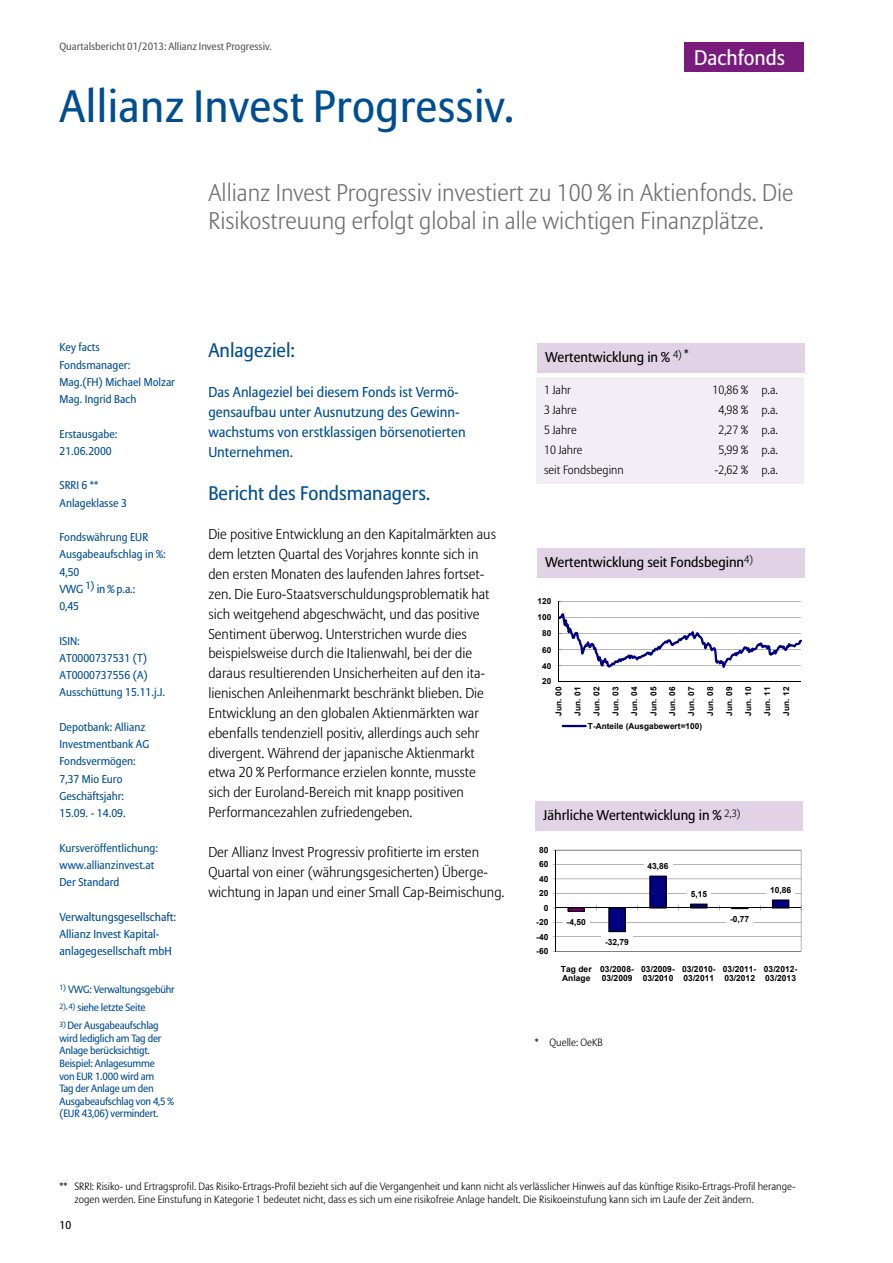
<style>
.page{position:relative;width:893px;height:1263px;background:#fff}
.page>*{position:absolute;margin:0;border:0;box-sizing:border-box;transform-origin:0 0}
.t1{font:45px "Allianz Sans";letter-spacing:.01em;color:#004e92}
.t2{font:300 24px/28.8px "Allianz Sans";color:#707172}
.t3{font:21px "Allianz Sans";color:#fff}
.t4{font:19.5px "Allianz Sans";color:#004e92}
.t5{font:300 14.25px/19.8px "Allianz Sans";color:#000}
.t6{font:14.25px/19.8px "Allianz Sans";color:#004e92}
.t7{font:14.1px "Allianz Sans";color:#000}
.t8{font:300 12px "Allianz Sans";color:#000}
.t9{font:11.55px/17.2px "Allianz Sans";color:#004e92}
.t10{font:11.25px/17.2px "Allianz Sans";color:#004e92}
.t11{font:11.25px "Allianz Sans";color:#000}
.t12{font:300 10.5px/12.6px "Allianz Sans";color:#000}
.t13{font:10.5px/12.6px "Allianz Sans";letter-spacing:-.02em;color:#004e92}
.t14{font:10.5px "Allianz Sans";color:#58585a}
.t15{font:700 8.4px/9.8px "Arial";letter-spacing:-.005em;color:#000}
.t16{font:700 8.25px "Arial";letter-spacing:.01em;color:#000}
.s1{font-size:11.25px}
</style>
<div class="page">
<hr style="left:558px;top:602px;width:243px;height:1px;background:#000">
<hr style="left:558px;top:602px;width:1px;height:80px;background:#000">
<hr style="left:558px;top:682px;width:243px;height:1px;background:#000">
<svg style="left:558px;top:613px;width:244px;height:55px"></svg>
<svg style="left:561px;top:724px;width:25px;height:4px"></svg>
<hr style="left:562px;top:725px;width:25px;height:2px;background:#000080">
<div style="left:537px;top:343px;width:268px;height:30px;background:#e1d2e5"></div>
<div style="left:685px;top:43px;width:119px;height:29px;background:#781b7d"></div>
<div style="left:537px;top:549px;width:268px;height:29px;background:#e1d2e5"></div>
<div style="left:535px;top:801px;width:268px;height:30px;background:#e1d2e5"></div>
<svg style="left:553px;top:850px;width:249px;height:102px"></svg>
<div style="left:563px;top:915px;width:27px;height:13px;background:#fff"></div>
<div style="left:601px;top:935px;width:32px;height:14px;background:#fff"></div>
<div style="left:644px;top:859px;width:28px;height:14px;background:#fff"></div>
<div style="left:687px;top:887px;width:24px;height:14px;background:#fff"></div>
<div style="left:726px;top:912px;width:27px;height:13px;background:#fff"></div>
<div style="left:766px;top:883px;width:29px;height:13px;background:#fff"></div>
<div style="left:536px;top:377px;width:268px;height:107px;background:#f3edf5"></div>
<p class="t14" style="left:60px;top:40px;width:214px">Quartalsbericht 01/2013: Allianz Invest Progressiv.</p>
<h1 class="t1" style="left:60px;top:80px;width:456px">Allianz Invest Progressiv.</h1>
<h3 class="t3" style="left:694px;top:45px;width:92px">Dachfonds</h3>
<h2 class="t2" style="left:208px;top:179px;width:587px">Allianz Invest Progressiv investiert zu 100 % in Aktienfonds. Die<br>Risikostreuung erfolgt global in alle wichtigen Finanzplätze.</h2>
<p class="t10" style="left:60px;top:339px;width:117px">Key facts<br>Fondsmanager:<br>Mag.(FH) Michael Molzar<br>Mag. Ingrid Bach</p>
<p class="t10" style="left:60px;top:425px;width:60px">Erstausgabe:<br>21.06.2000</p>
<p class="t10" style="left:60px;top:477px;width:69px">SRRI 6 **<br>Anlageklasse 3</p>
<p class="t10" style="left:60px;top:529px;width:108px">Fondswährung EUR<br>Ausgabeaufschlag in %:<br>4,50</p>
<p class="t9" style="left:60px;top:581px;width:77px">VWG <sup>1)</sup> in % p.a.<span class="s1">:</span></p>
<p class="t10" style="left:60px;top:598px;width:21px">0,45</p>
<p class="t10" style="left:60px;top:632px;width:107px">ISIN:<br>AT0000737531 (T)<br>AT0000737556 (A)<br>Ausschüttung 15.11.j.J.</p>
<p class="t10" style="left:60px;top:719px;width:91px">Depotbank: Allianz<br>Investmentbank AG<br>Fondsvermögen:<br>7,37 Mio Euro<br>Geschäftsjahr:<br>15.09. - 14.09.</p>
<p class="t10" style="left:60px;top:839px;width:100px">Kursveröffentlichung: www.allianzinvest.at<br>Der Standard</p>
<p class="t9" style="left:60px;top:908px;width:118px">Verwaltungsgesellschaft:<br>Allianz Invest Kapital&shy;anlagegesellschaft mbH</p>
<p class="t13" style="left:60px;top:981px;width:117px;line-height:18.1px"><sup>1)</sup> VWG: Verwaltungsgebühr<br><sup>2),</sup> <sup>4)</sup> siehe letzte Seite</p>
<p class="t13" style="left:60px;top:1020px;width:116px"><sup>3)</sup> Der Ausgabeaufschlag wird lediglich am Tag der<br>Anlage berücksichtigt.<br>Beispiel: Anlagesumme<br>von EUR 1.000 wird am<br>Tag der Anlage um den<br>Ausgabeaufschlag von 4,5 % (EUR 43,06) vermindert.</p>
<h3 class="t4" style="left:208px;top:339px;width:88px">Anlageziel:</h3>
<p class="t6" style="left:208px;top:383px;width:259px">Das Anlageziel bei diesem Fonds ist Vermö&shy;gensaufbau unter Ausnutzung des Gewinn&shy;wachstums von erstklassigen börsenotierten Unternehmen.</p>
<h3 class="t4" style="left:208px;top:481px;width:224px">Bericht des Fondsmanagers.</h3>
<p class="t5" style="left:208px;top:525px;width:289px">Die positive Entwicklung an den Kapitalmärkten aus dem letzten Quartal des Vorjahres konnte sich in den ersten Monaten des laufenden Jahres fortset&shy;zen. Die Euro-Staatsverschuldungsproblematik hat sich weitgehend abgeschwächt, und das positive Sentiment überwog. Unterstrichen wurde dies beispielsweise durch die Italienwahl, bei der die daraus resultierenden Unsicherheiten auf den ita&shy;lienischen Anleihenmarkt beschränkt blieben. Die Entwicklung an den globalen Aktienmärkten war ebenfalls tendenziell positiv, allerdings auch sehr divergent. Während der japanische Aktienmarkt etwa 20 % Performance erzielen konnte, musste sich der Euroland-Bereich mit knapp positiven Performancezahlen zufriedengeben.</p>
<p class="t5" style="left:208px;top:843px;width:298px">Der Allianz Invest Progressiv profitierte im ersten<br>Quartal von einer (währungsgesicherten) Überge&shy;wichtung in Japan und einer Small Cap-Beimischung.</p>
<p class="t7" style="left:545px;top:348px;width:145px">Wertentwicklung in % <sup>4)</sup> <sup>*</sup></p>
<p class="t8" style="left:544px;top:383px;width:28px">1 Jahr</p>
<p class="t8" style="left:712px;top:383px;width:67px">10,86 % p.a.</p>
<p class="t8" style="left:544px;top:403px;width:34px">3 Jahre</p>
<p class="t8" style="left:718px;top:403px;width:61px">4,98 % p.a.</p>
<p class="t8" style="left:544px;top:423px;width:34px">5 Jahre</p>
<p class="t8" style="left:718px;top:423px;width:61px">2,27 % p.a.</p>
<p class="t8" style="left:544px;top:443px;width:40px">10 Jahre</p>
<p class="t8" style="left:718px;top:443px;width:61px">5,99 % p.a.</p>
<p class="t8" style="left:544px;top:462px;width:81px">seit Fondsbeginn</p>
<p class="t8" style="left:714px;top:462px;width:65px">-2,62 % p.a.</p>
<p class="t7" style="left:545px;top:553px;width:209px">Wertentwicklung seit Fondsbeginn<sup>4)</sup></p>
<p class="t16" style="left:537px;top:596px;width:15px">120</p>
<p class="t16" style="left:537px;top:612px;width:15px">100</p>
<p class="t16" style="left:542px;top:628px;width:11px">80</p>
<p class="t16" style="left:542px;top:644px;width:11px">60</p>
<p class="t16" style="left:542px;top:660px;width:11px">40</p>
<p class="t16" style="left:542px;top:676px;width:11px">20</p>
<p class="t16" style="left:553px;top:715px;width:30px;rotate:-90deg">Jun. 00</p>
<p class="t16" style="left:572px;top:715px;width:30px;rotate:-90deg">Jun. 01</p>
<p class="t16" style="left:591px;top:715px;width:30px;rotate:-90deg">Jun. 02</p>
<p class="t16" style="left:610px;top:715px;width:30px;rotate:-90deg">Jun. 03</p>
<p class="t16" style="left:629px;top:715px;width:30px;rotate:-90deg">Jun. 04</p>
<p class="t16" style="left:648px;top:715px;width:30px;rotate:-90deg">Jun. 05</p>
<p class="t16" style="left:667px;top:715px;width:30px;rotate:-90deg">Jun. 06</p>
<p class="t16" style="left:686px;top:715px;width:30px;rotate:-90deg">Jun. 07</p>
<p class="t16" style="left:705px;top:715px;width:30px;rotate:-90deg">Jun. 08</p>
<p class="t16" style="left:724px;top:715px;width:30px;rotate:-90deg">Jun. 09</p>
<p class="t16" style="left:743px;top:715px;width:30px;rotate:-90deg">Jun. 10</p>
<p class="t16" style="left:762px;top:715px;width:30px;rotate:-90deg">Jun. 11</p>
<p class="t16" style="left:781px;top:715px;width:30px;rotate:-90deg">Jun. 12</p>
<p class="t16" style="left:588px;top:720px;width:116px">T-Anteile (Ausgabewert=100)</p>
<p class="t7" style="left:544px;top:807px;width:198px">Jährliche Wertentwicklung in % <sup>2,3)</sup></p>
<p class="t15" style="left:539px;top:845px;width:11px">80</p>
<p class="t15" style="left:539px;top:860px;width:11px">60</p>
<p class="t15" style="left:539px;top:874px;width:11px">40</p>
<p class="t15" style="left:539px;top:888px;width:11px">20</p>
<p class="t15" style="left:544px;top:903px;width:6px">0</p>
<p class="t15" style="left:536px;top:918px;width:14px">-20</p>
<p class="t15" style="left:536px;top:932px;width:14px">-40</p>
<p class="t15" style="left:536px;top:946px;width:14px">-60</p>
<p class="t15" style="left:567px;top:917px;width:21px">-4,50</p>
<p class="t15" style="left:647px;top:861px;width:23px">43,86</p>
<p class="t15" style="left:605px;top:937px;width:25px">-32,79</p>
<p class="t15" style="left:691px;top:889px;width:18px">5,15</p>
<p class="t15" style="left:730px;top:914px;width:21px">-0,77</p>
<p class="t15" style="left:770px;top:885px;width:23px">10,86</p>
<p class="t15" style="left:561px;top:964px;width:32px">Tag der<br>Anlage</p>
<p class="t15" style="left:600px;top:964px;width:35px">03/2008-<br>03/2009</p>
<p class="t15" style="left:641px;top:964px;width:35px">03/2009-<br>03/2010</p>
<p class="t15" style="left:682px;top:964px;width:35px">03/2010-<br>03/2011</p>
<p class="t15" style="left:723px;top:964px;width:35px">03/2011-<br>03/2012</p>
<p class="t15" style="left:764px;top:964px;width:35px">03/2012-<br>03/2013</p>
<p class="t12" style="left:535px;top:1037px;width:70px">* Quelle: OeKB</p>
<p class="t12" style="left:74px;top:1180px;width:723px;text-indent:-15px">** SRRI: Risiko- und Ertragsprofil. Das Risiko-Ertrags-Profil bezieht sich auf die Vergangenheit und kann nicht als verlässlicher Hinweis auf das künftige Risiko-Ertrags-Profil herange&shy;zogen werden. Eine Einstufung in Kategorie 1 bedeutet nicht, dass es sich um eine risikofreie Anlage handelt. Die Risikoeinstufung kann sich im Laufe der Zeit ändern.</p>
<p class="t11" style="left:60px;top:1218px;width:13px">10</p>
</div>
